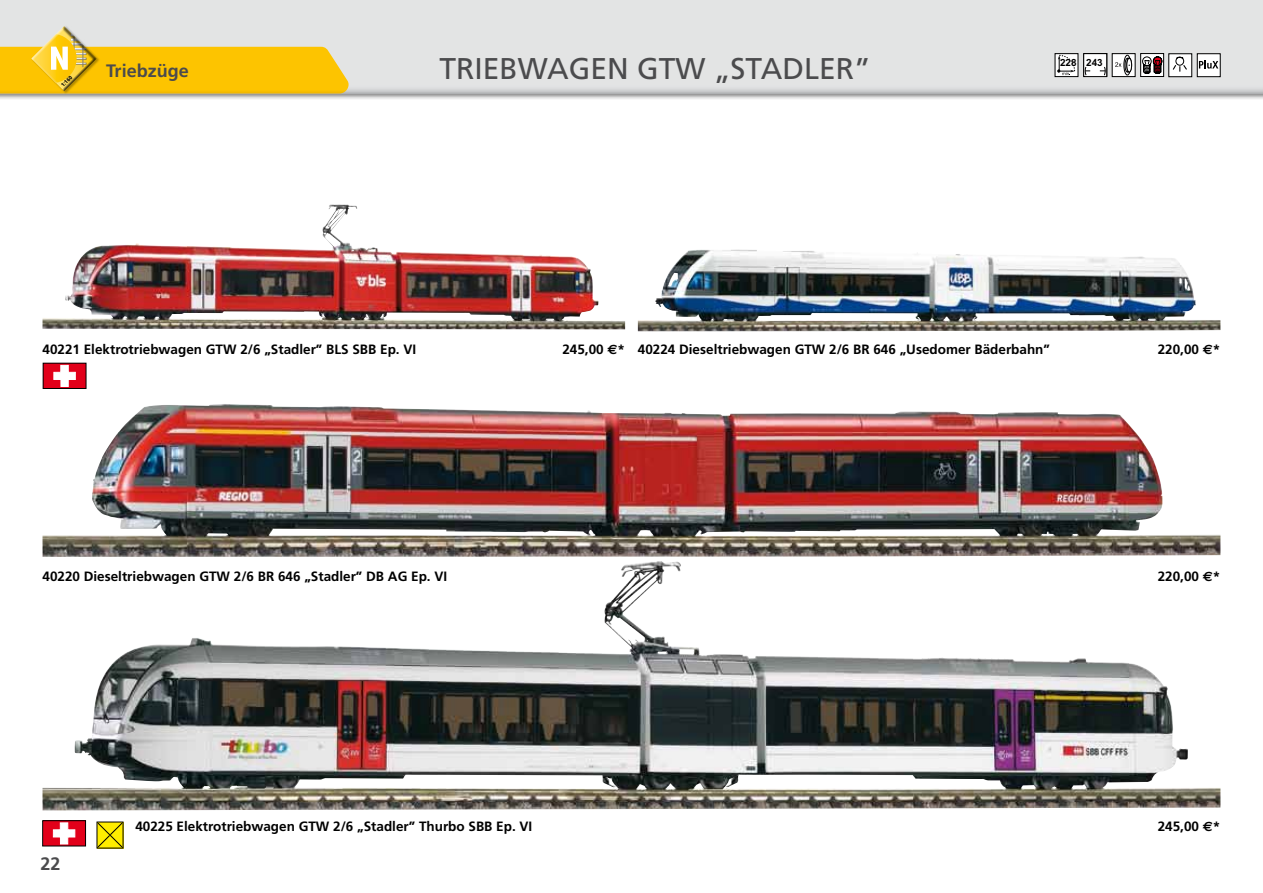
<style>
.page{position:relative;width:1263px;height:893px;background:#fff}
.page>*{position:absolute;margin:0;border:0;box-sizing:border-box;transform-origin:0 0}
.t1{font:30px "Frutiger";color:#4b4b4d}
.t2{font:700 18px "Frutiger";color:#4b4b4d}
.t3{font:700 13.5px "Frutiger";color:#000}
.t4{font:700 9.9px "Arial";color:#000}
.t5{font:900 condensed 5.55px "Frutiger";color:#000}
.s1{font-family:"Euro Sans"}
</style>
<div class="page">
<div style="left:0;top:0;width:1263px;height:100px;background:#000;opacity:.5"></div>
<div style="left:0;top:0;width:1263px;height:94px;background:#e3e4e4"></div>
<svg style="left:0;top:26px;width:351px;height:68px"></svg>
<img style="left:43px;top:565px;width:1177px;height:245px">
<img style="left:43px;top:404px;width:1177px;height:153px">
<div style="left:43px;top:821px;width:43px;height:25px;background:#e2001a"></div>
<svg style="left:53px;top:823px;width:22px;height:21px"></svg>
<div style="left:42px;top:820px;width:44px;height:26px;border:1px solid #000"></div>
<div style="left:43px;top:363px;width:43px;height:25px;background:#e2001a"></div>
<svg style="left:54px;top:365px;width:22px;height:22px"></svg>
<div style="left:43px;top:363px;width:43px;height:26px;border:1px solid #000"></div>
<img style="left:638px;top:249px;width:582px;height:82px">
<img style="left:43px;top:204px;width:582px;height:125px">
<div style="left:1197px;top:54px;width:23px;height:23px;background:#fff"></div>
<div style="left:1197px;top:53px;width:23px;height:24px;border:1px solid #000"></div>
<svg style="left:1199px;top:60px;width:19px;height:9px"></svg>
<div style="left:1169px;top:54px;width:23px;height:23px;background:#fff"></div>
<svg style="left:1172px;top:56px;width:15px;height:16px"></svg>
<div style="left:1055px;top:54px;width:23px;height:23px;background:#fff"></div>
<div style="left:1055px;top:53px;width:23px;height:24px;border:1px solid #000"></div>
<svg style="left:1057px;top:54px;width:18px;height:22px"></svg>
<div style="left:1140px;top:53px;width:24px;height:24px;background:#fff;border:1px solid #000"></div>
<svg style="left:1142px;top:56px;width:20px;height:18px"></svg>
<div style="left:1112px;top:53px;width:23px;height:24px;background:#fff;border:1px solid #000"></div>
<div style="left:1123px;top:55px;width:8px;height:20px;border:1px solid #000;border-radius:50%"></div>
<div style="left:1084px;top:54px;width:23px;height:23px;background:#fff"></div>
<div style="left:1083px;top:53px;width:24px;height:24px;border:1px solid #000"></div>
<svg style="left:1084px;top:57px;width:22px;height:19px"></svg>
<svg style="left:1115px;top:57px;width:17px;height:16px"></svg>
<svg style="left:97px;top:822px;width:26px;height:26px"></svg>
<p class="t5" style="left:60px;top:84px;width:14px;rotate:-45deg">1:160</p>
<h2 class="t2" style="left:106px;top:60px;width:84px">Triebzüge</h2>
<h1 class="t1" style="left:439px;top:51px;width:433px">TRIEBWAGEN GTW „STADLER”</h1>
<p class="t4" style="left:1060px;top:57px;width:44px">228 243</p>
<p class="t3" style="left:43px;top:341px;width:375px">40221 Elektrotriebwagen GTW 2/6 „Stadler” BLS SBB Ep. VI</p>
<p class="t3" style="left:562px;top:341px;width:64px">245,00 <span class="s1">€</span>*</p>
<p class="t3" style="left:638px;top:341px;width:414px">40224 Dieseltriebwagen GTW 2/6 BR 646 „Usedomer Bäderbahn”</p>
<p class="t3" style="left:1158px;top:341px;width:64px">220,00 <span class="s1">€</span>*</p>
<p class="t3" style="left:43px;top:569px;width:406px">40220 Dieseltriebwagen GTW 2/6 BR 646 „Stadler” DB AG Ep. VI</p>
<p class="t3" style="left:1158px;top:568px;width:64px">220,00 <span class="s1">€</span>*</p>
<p class="t3" style="left:135px;top:818px;width:398px">40225 Elektrotriebwagen GTW 2/6 „Stadler” Thurbo SBB Ep. VI</p>
<p class="t3" style="left:1158px;top:818px;width:64px">245,00 <span class="s1">€</span>*</p>
<h2 class="t2" style="left:41px;top:854px;width:22px">22</h2>
</div>
